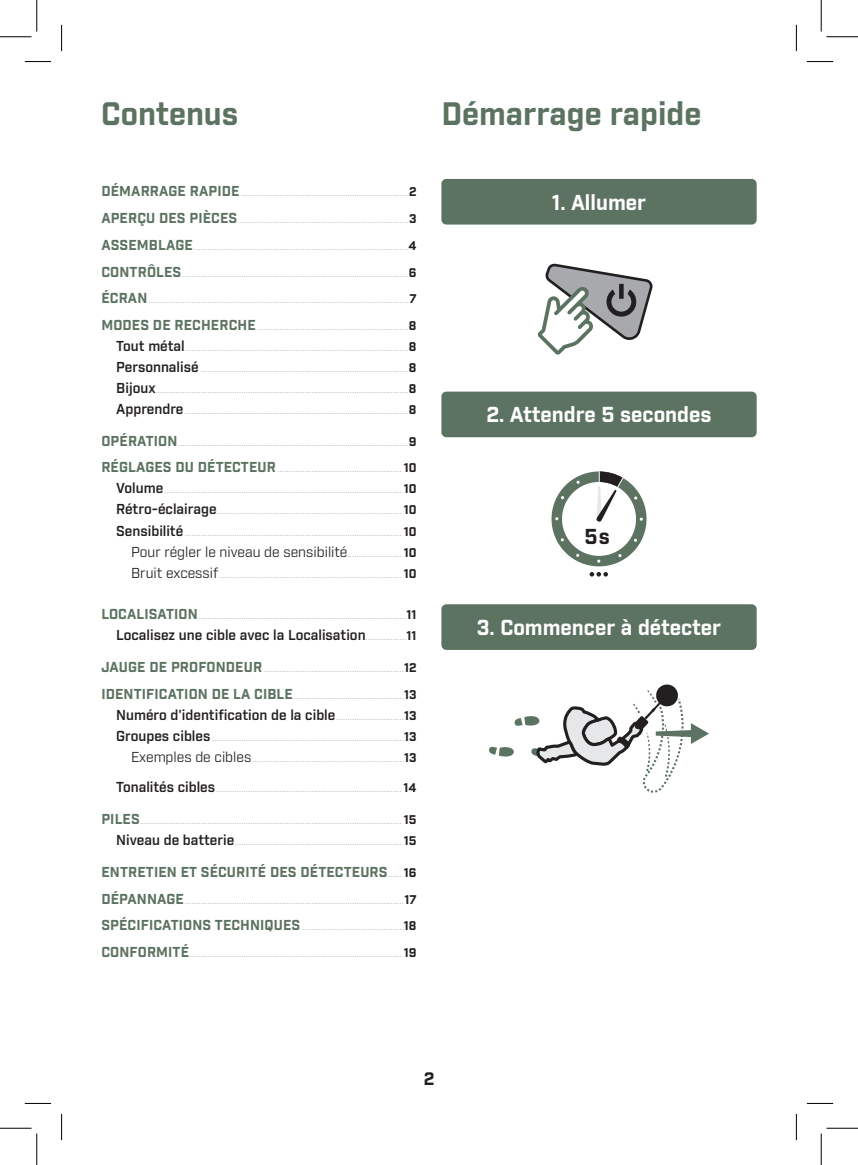
<style>
.page{position:relative;width:858px;height:1165px;background:#fff}
.page>*{position:absolute;margin:0;border:0;box-sizing:border-box;transform-origin:0 0}
.t1{font:700 31.5px "Industry";color:#5c7361}
.t2{font:700 21px "Industry";color:#fff}
.t3{font:700 21px "Industry";color:#231f20}
.t4{font:700 17.5px "Industry";color:#231f20}
.t5{font:600 14px "Industry";color:#231f20}
.t6{font:14px "Industry";color:#231f20}
.t7{font:700 14px "Industry";letter-spacing:.01em;color:#5c7361}
.t8{font:300 10.5px/21px "Industry";color:#939598;text-align:justify}
.s1{font-weight:700;font-size:14px;color:#5c7361}
.s2{font-weight:700;font-size:12.25px;color:#231f20}
.s3{font-weight:600;font-size:14px;color:#231f20}
.s4{font-weight:300;font-size:10.5px;color:#939598}
.s5{font-weight:700;font-size:12.25px}
.s6{font-weight:400;font-size:14px;color:#231f20}
.s7{font-size:12.25px;color:#231f20}
</style>
<div class="page">
<div style="left:441px;top:179px;width:315px;height:46px;background:#5c7361;border-radius:5px"></div>
<div style="left:441px;top:392px;width:315px;height:45px;background:#5c7361;border-radius:5px"></div>
<div style="left:441px;top:604px;width:315px;height:46px;background:#5c7361;border-radius:5px"></div>
<svg style="left:537px;top:263px;width:116px;height:92px"></svg>
<div style="left:551px;top:471px;width:95px;height:95px;border:10px solid #5c7361;border-radius:50%"></div>
<svg style="left:576px;top:480px;width:3px;height:4px"></svg>
<svg style="left:560px;top:496px;width:4px;height:3px"></svg>
<svg style="left:560px;top:538px;width:4px;height:4px"></svg>
<svg style="left:575px;top:554px;width:4px;height:3px"></svg>
<svg style="left:633px;top:538px;width:4px;height:4px"></svg>
<svg style="left:589px;top:572px;width:18px;height:4px"></svg>
<svg style="left:588px;top:471px;width:54px;height:52px"></svg>
<svg style="left:489px;top:684px;width:219px;height:109px"></svg>
<svg style="left:25px;top:61px;width:26px;height:1px"></svg>
<svg style="left:806px;top:61px;width:26px;height:1px"></svg>
<svg style="left:25px;top:1103px;width:26px;height:1px"></svg>
<svg style="left:806px;top:1103px;width:26px;height:1px"></svg>
<svg style="left:61px;top:25px;width:1px;height:26px"></svg>
<svg style="left:61px;top:1114px;width:1px;height:26px"></svg>
<svg style="left:795px;top:25px;width:1px;height:26px"></svg>
<svg style="left:795px;top:1114px;width:1px;height:26px"></svg>
<hr style="left:0;top:36px;width:32px;height:1px;background:#000">
<hr style="left:826px;top:36px;width:31px;height:1px;background:#000">
<hr style="left:0;top:1128px;width:32px;height:1px;background:#000">
<hr style="left:826px;top:1128px;width:31px;height:1px;background:#000">
<hr style="left:36px;top:0;width:1px;height:32px;background:#000">
<hr style="left:36px;top:1133px;width:1px;height:32px;background:#000">
<hr style="left:820px;top:0;width:1px;height:32px;background:#000">
<hr style="left:820px;top:1133px;width:1px;height:32px;background:#000">
<h1 class="t1" style="left:101px;top:95px;width:139px">Contenus</h1>
<p class="t8" style="left:101px;top:182px;width:316px"><span class="s1">DÉMARRAGE RAPIDE</span> ..........................................................................<span class="s2">2</span></p>
<p class="t8" style="left:101px;top:209px;width:316px"><span class="s1">APERÇU DES PIÈCES</span> ...........................................................................<span class="s2">3</span></p>
<p class="t8" style="left:101px;top:236px;width:316px"><span class="s1">ASSEMBLAGE</span> ...............................................................................................<span class="s2">4</span></p>
<p class="t8" style="left:101px;top:262px;width:316px"><span class="s1">CONTRÔLES</span> ....................................................................................................<span class="s2">6</span></p>
<p class="t8" style="left:101px;top:289px;width:316px"><span class="s1">ÉCRAN</span> ...................................................................................................................<span class="s2">7</span></p>
<p class="t8" style="left:116px;top:316px;width:302px;text-indent:-15px"><span class="s1">MODES DE RECHERCHE</span> ...................................................................<span class="s2">8<br></span><span class="s3">Tout métal</span> ...................................................................................................<span class="s2">8<br></span><span class="s3">Personnalisé</span> ............................................................................................<span class="s2">8<br></span><span class="s3">Bijoux</span>................................................................................................................<span class="s2">8<br></span><span class="s3">Apprendre</span> ...................................................................................................<span class="s2">8</span></p>
<p class="t8" style="left:101px;top:432px;width:316px"><span class="s1">OPÉRATION</span> ......................................................................................................<span class="s2">9</span></p>
<p class="t8" style="left:116px;top:458px;width:302px;text-indent:-15px"><span class="s1">RÉGLAGES DU DÉTECTEUR</span> ....................................................... <span class="s2">10<br></span><span class="s3">Volume</span> ......................................................................................................... <span class="s2">10<br></span><span class="s3">Rétro-éclairage</span>.................................................................................. <span class="s2">10<br></span><span class="s3">Sensibilité</span> ................................................................................................ <span class="s2">10</span></p>
<h3 class="t6" style="left:131px;top:543px;width:287px">Pour régler le niveau de sensibilité <span class="s4">........................</span> <span class="s5">10</span></h3>
<p class="t8" style="left:131px;top:563px;width:287px"><span class="s6">Bruit excessif</span> ................................................................................. <span class="s2">10</span></p>
<p class="t8" style="left:101px;top:605px;width:316px"><span class="s1">LOCALISATION</span> ............................................................................................<span class="s2">11</span></p>
<h3 class="t5" style="left:116px;top:627px;width:302px">Localisez une cible avec la Localisation <span class="s4">..................</span><span class="s5">11</span></h3>
<p class="t8" style="left:101px;top:658px;width:316px"><span class="s1">JAUGE DE PROFONDEUR</span> ..............................................................<span class="s2">12</span></p>
<p class="t8" style="left:101px;top:684px;width:316px"><span class="s1">IDENTIFICATION DE LA CIBLE</span> .................................................<span class="s2">13</span></p>
<h3 class="t5" style="left:116px;top:706px;width:302px">Numéro d'identification de la cible <span class="s4">..............................</span><span class="s5">13</span></h3>
<p class="t8" style="left:116px;top:726px;width:302px;text-align:right"><span class="s3">Groupes cibles</span> .....................................................................................<span class="s2">13<br></span><span class="s6">Exemples de cibles</span> ...................................................................<span class="s2">13</span></p>
<p class="t8" style="left:116px;top:778px;width:302px"><span class="s3">Tonalités cibles</span> .................................................................................. <span class="s2">14</span></p>
<p class="t8" style="left:101px;top:810px;width:316px;text-align:right"><span class="s1">PILES</span>.................................................................................................................... <span class="s2">15<br></span><span class="s3">Niveau de batterie</span> .......................................................................... <span class="s2">15</span></p>
<h3 class="t7" style="left:101px;top:863px;width:316px">ENTRETIEN ET SÉCURITÉ DES DÉTECTEURS <span class="s4">......</span> <span class="s7">16</span></h3>
<p class="t8" style="left:101px;top:889px;width:316px"><span class="s1">DÉPANNAGE</span> .................................................................................................<span class="s2">17</span></p>
<p class="t8" style="left:101px;top:916px;width:316px"><span class="s1">SPÉCIFICATIONS TECHNIQUES</span> .............................................<span class="s2">18</span></p>
<p class="t8" style="left:101px;top:943px;width:316px"><span class="s1">CONFORMITÉ</span> .............................................................................................. <span class="s2">19</span></p>
<h1 class="t1" style="left:441px;top:95px;width:261px">Démarrage rapide</h1>
<h2 class="t2" style="left:551px;top:189px;width:96px">1. Allumer</h2>
<h2 class="t2" style="left:486px;top:402px;width:226px">2. Attendre 5 secondes</h2>
<h2 class="t3" style="left:584px;top:524px;width:27px">5s</h2>
<h2 class="t2" style="left:477px;top:615px;width:245px">3. Commencer à détecter</h2>
<h3 class="t4" style="left:423px;top:1068px;width:12px">2</h3>
</div>
